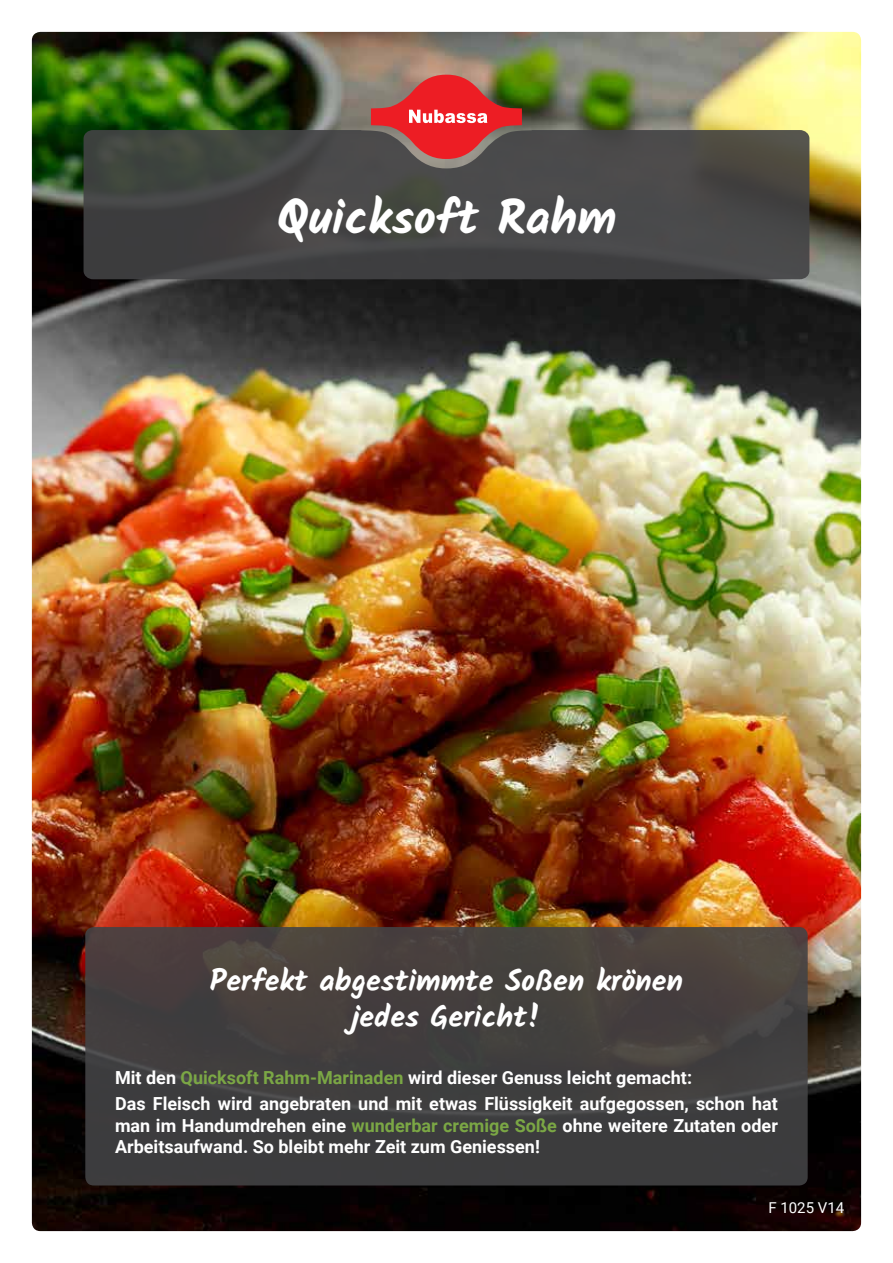
<style>
.page{position:relative;width:893px;height:1263px;background:#fff}
.page>*{position:absolute;margin:0;border:0;box-sizing:border-box;transform-origin:0 0}
.t1{font:700 48px "Kalam";color:#fff}
.t2{font:700 30px/36px "Kalam";color:#fff;text-align:center}
.t3{font:700 18px/25.8px "Roboto";color:#fff}
.t4{font:15px "Roboto";color:#fff}
.s1{color:#7ba745}
</style>
<div class="page">
<img style="left:32px;top:32px;width:829px;height:1199px">
<svg style="left:371px;top:75px;width:151px;height:55px;background:#c44d43"></svg>
<svg style="left:84px;top:130px;width:725px;height:149px;background:#494645"></svg>
<div style="left:85px;top:927px;width:723px;height:258px;background:linear-gradient(to bottom,#4c433f,#393b3e);border-radius:9px"></div>
<h1 class="t1" style="left:277px;top:189px;width:341px">Quicksoft Rahm</h1>
<h2 class="t2" style="left:210px;top:962px;width:475px">Perfekt abgestimmte Soßen krönen jedes Gericht!</h2>
<p class="t3" style="left:115px;top:1064px;width:664px">Mit den <span class="s1">Quicksoft Rahm-Marinaden</span> wird dieser Genuss leicht gemacht:<br>Das Fleisch wird angebraten und mit etwas Flüssigkeit aufgegossen, schon hat</p>
<p class="t3" style="left:115px;top:1114px;width:664px;line-height:21.6px">man im Handumdrehen eine <span class="s1">wunderbar cremige Soße</span> ohne weitere Zutaten oder<br>Arbeitsaufwand. So bleibt mehr Zeit zum Geniessen!</p>
<p class="t4" style="left:768px;top:1197px;width:77px">F 1025 V14</p>
</div>
